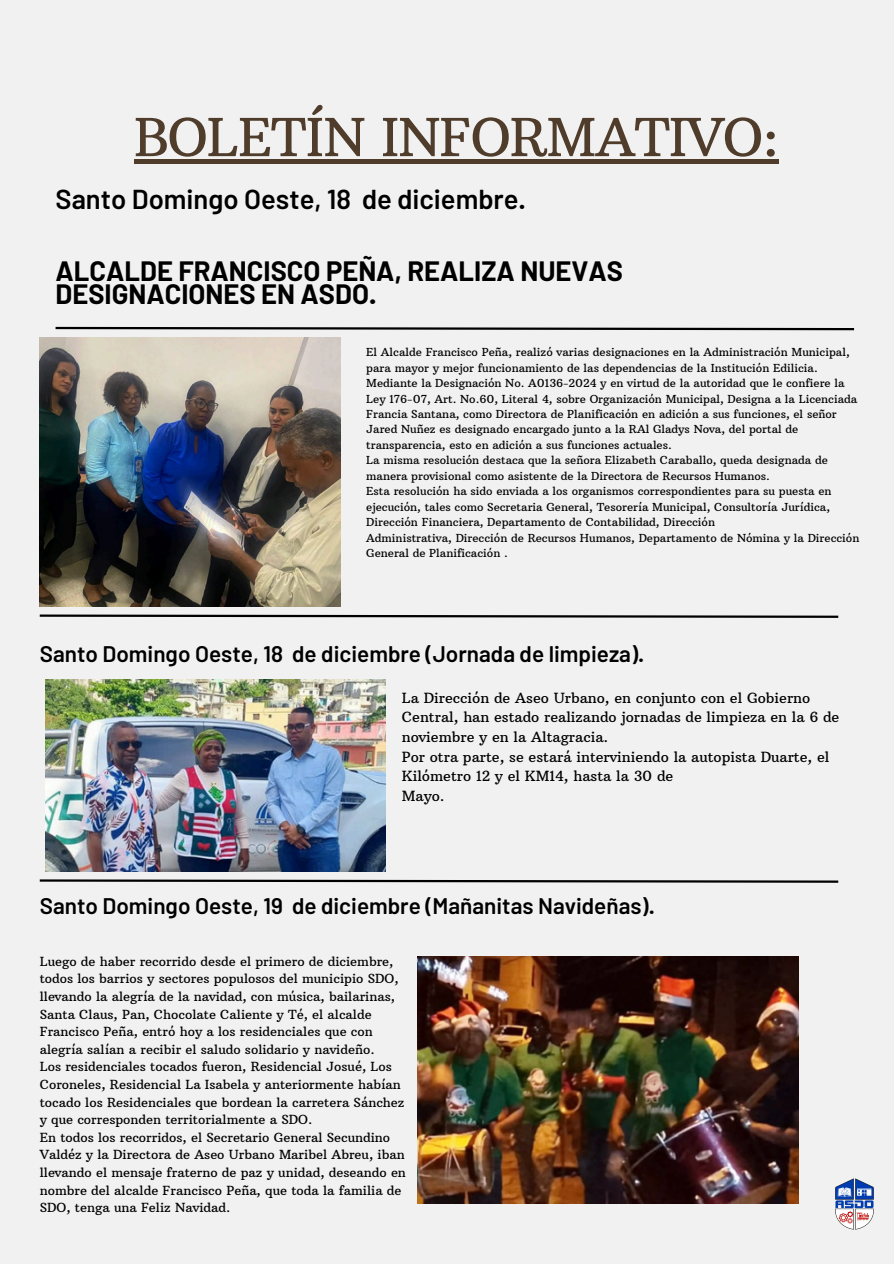
<style>
.page{position:relative;width:894px;height:1264px;background:#fff}
.page>*{position:absolute;margin:0;border:0;box-sizing:border-box;transform-origin:0 0}
.t1{font:52.2px "Arbutus Slab";letter-spacing:-.02em;color:#4f3c2b}
.t2{font:700 27.3px/23.7px "Barlow";color:#000}
.t3{font:600 27.3px "Barlow";color:#000}
.t4{font:600 22.5px "Barlow";color:#000}
.t5{font:14.25px/19.6px "Arbutus Slab";color:#000}
.t6{font:12.75px/17.5px "Arbutus Slab";color:#000}
.t7{font:11.25px/15.5px "Arbutus Slab";color:#000}
</style>
<div class="page">
<div style="left:0;top:0;width:893px;height:1263px;background:#f1f1f1"></div>
<svg style="left:55px;top:326px;width:800px;height:5px"></svg>
<img style="left:835px;top:1178px;width:39px;height:52px">
<svg style="left:39px;top:614px;width:800px;height:4px"></svg>
<svg style="left:39px;top:879px;width:800px;height:4px"></svg>
<img style="left:40px;top:338px;width:300px;height:269px">
<img style="left:46px;top:679px;width:339px;height:192px">
<img style="left:417px;top:956px;width:381px;height:247px">
<div style="left:134px;top:159px;width:644px;height:5px;background:#4f3c2b"></div>
<p class="t1" style="left:134px;top:105px;width:646px">BOLETÍN INFORMATIVO:</p>
<p class="t3" style="left:56px;top:182px;width:472px">Santo Domingo Oeste, 18 de diciembre.</p>
<p class="t2" style="left:56px;top:258px;width:569px">ALCALDE FRANCISCO PEÑA, REALIZA NUEVAS<br>DESIGNACIONES EN ASDO.</p>
<h1 class="t7" style="left:366px;top:344px;width:485px">El Alcalde Francisco Peña, realizó varias designaciones en la Administración Municipal, para mayor y mejor funcionamiento de las dependencias de la Institución Edilicia.</h1>
<h3 class="t7" style="left:366px;top:375px;width:492px">Mediante la Designación No. A0136-2024 y en virtud de la autoridad que le confiere la Ley 176-07, Art. No.60, Literal 4, sobre Organización Municipal, Designa a la Licenciada Francia Santana, como Directora de Planificación en adición a sus funciones, el señor Jared Nuñez es designado encargado junto a la RAl Gladys Nova, del portal de transparencia, esto en adición a sus funciones actuales.</h3>
<h2 class="t7" style="left:366px;top:452px;width:463px">La misma resolución destaca que la señora Elizabeth Caraballo, queda designada de manera provisional como asistente de la Directora de Recursos Humanos.</h2>
<p class="t7" style="left:366px;top:483px;width:466px">Esta resolución ha sido enviada a los organismos correspondientes para su puesta en ejecución, tales como Secretaria General, Tesorería Municipal, Consultoría Jurídica,<br>Dirección Financiera, Departamento de Contabilidad, Dirección</p>
<p class="t7" style="left:366px;top:530px;width:494px">Administrativa, Dirección de Recursos Humanos, Departamento de Nómina y la Dirección<br>General de Planificación .</p>
<p class="t4" style="left:40px;top:639px;width:605px">Santo Domingo Oeste, 18 de diciembre (Jornada de limpieza).</p>
<p class="t5" style="left:401px;top:688px;width:439px">La Dirección de Aseo Urbano, en conjunto con el Gobierno Central, han estado realizando jornadas de limpieza en la 6 de noviembre y en la Altagracia.<br>Por otra parte, se estará interviniendo la autopista Duarte, el Kilómetro 12 y el KM14, hasta la 30 de<br>Mayo.</p>
<p class="t4" style="left:40px;top:891px;width:616px">Santo Domingo Oeste, 19 de diciembre (Mañanitas Navideñas).</p>
<h4 class="t6" style="left:40px;top:952px;width:367px">Luego de haber recorrido desde el primero de diciembre, todos los barrios y sectores populosos del municipio SDO, llevando la alegría de la navidad, con música, bailarinas, Santa Claus, Pan, Chocolate Caliente y Té, el alcalde Francisco Peña, entró hoy a los residenciales que con alegría salían a recibir el saludo solidario y navideño.<br>Los residenciales tocados fueron, Residencial Josué, Los Coroneles, Residencial La Isabela y anteriormente habían tocado los Residenciales que bordean la carretera Sánchez y que corresponden territorialmente a SDO.<br>En todos los recorridos, el Secretario General Secundino Valdéz y la Directora de Aseo Urbano Maribel Abreu, iban llevando el mensaje fraterno de paz y unidad, deseando en nombre del alcalde Francisco Peña, que toda la familia de SDO, tenga una Feliz Navidad.</h4>
</div>
